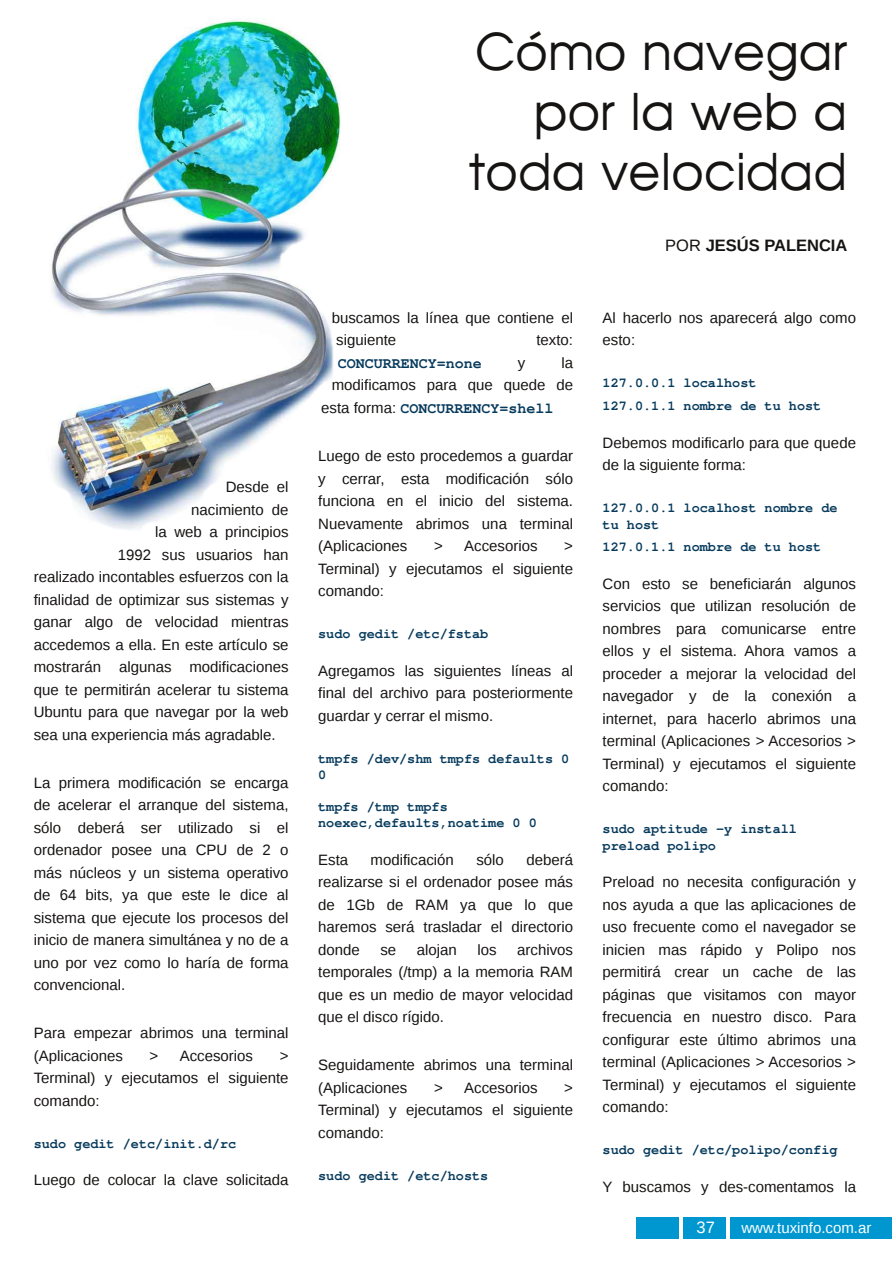
<style>
.page{position:relative;width:893px;height:1263px;background:#fff}
.page>*{position:absolute;margin:0;border:0;box-sizing:border-box;transform-origin:0 0}
.t1{font:49.5px/60px "Avante";color:#161413;text-align:right}
.t2{font:700 16.5px "Liberation Sans";color:#161413}
.t3{font:16.5px "Liberation Sans";color:#fff}
.t4{font:15px/22.5px "Liberation Sans";color:#161413;text-align:justify}
.t5{font:700 15px "Free Mono";color:#063a5c}
.t6{font:15px "Liberation Sans";color:#fff}
.t7{font:700 13.5px/16.5px "Free Mono";color:#063a5c}
.s1{font-family:"Liberation Sans";font-weight:400;color:#161413}
.s2{font-weight:400}
</style>
<div class="page">
<div style="left:636px;top:1218px;width:256px;height:21px;background:#0097d1"></div>
<hr style="left:679px;top:1215px;width:4px;height:40px;background:#fff">
<hr style="left:726px;top:1209px;width:4px;height:40px;background:#fff">
<img style="left:51px;top:19px;width:290px;height:511px">
<p class="t4" style="left:226px;top:476px;width:64px">Desde el</p>
<p class="t4" style="left:191px;top:498px;width:99px">nacimiento de</p>
<p class="t4" style="left:155px;top:521px;width:135px">la web a principios</p>
<p class="t4" style="left:118px;top:543px;width:172px">1992 sus usuarios han</p>
<p class="t4" style="left:34px;top:566px;width:256px">realizado incontables esfuerzos con la</p>
<p class="t4" style="left:34px;top:588px;width:256px">finalidad de optimizar sus sistemas y</p>
<p class="t4" style="left:34px;top:611px;width:256px">ganar algo de velocidad mientras</p>
<p class="t4" style="left:34px;top:633px;width:256px">accedemos a ella. En este artículo se</p>
<p class="t4" style="left:34px;top:656px;width:256px">mostrarán algunas modificaciones</p>
<p class="t4" style="left:34px;top:678px;width:256px">que te permitirán acelerar tu sistema</p>
<p class="t4" style="left:34px;top:701px;width:256px">Ubuntu para que navegar por la web</p>
<p class="t4" style="left:34px;top:723px;width:243px">sea una experiencia más agradable.</p>
<p class="t4" style="left:34px;top:771px;width:256px">La primera modificación se encarga de acelerar el arranque del sistema, sólo deberá ser utilizado si el ordenador posee una CPU de 2 o más núcleos y un sistema operativo de 64 bits, ya que este le dice al sistema que ejecute los procesos del inicio de manera simultánea y no de a uno por vez como lo haría de forma convencional.</p>
<p class="t4" style="left:34px;top:1022px;width:256px">Para empezar abrimos una terminal (Aplicaciones</p>
<p class="t4" style="left:150px;top:1044px;width:105px">&gt; Accesorios</p>
<p class="t4" style="left:34px;top:1044px;width:256px;text-indent:246px">&gt; Terminal) y ejecutamos el siguiente comando:</p>
<p class="t7" style="left:34px;top:1135px;width:204px">sudo gedit /etc/init.d/rc</p>
<p class="t4" style="left:34px;top:1169px;width:256px">Luego de colocar la clave solicitada</p>
<h1 class="t1" style="left:469px;top:21px;width:380px">Cómo navegar por la web a toda velocidad</h1>
<p class="t4" style="left:336px;top:307px;width:238px;text-indent:-4px">buscamos la línea que contiene el siguiente</p>
<p class="t4" style="left:536px;top:329px;width:38px">texto:</p>
<p class="t4" style="left:332px;top:352px;width:243px;text-align:right">la<br>modificamos para que quede de</p>
<p class="t5" style="left:321px;top:401px;width:234px"><span class="s1">esta forma:</span> CONCURRENCY=shell</p>
<p class="t4" style="left:318px;top:445px;width:256px">Luego de esto procedemos a guardar y cerrar, esta modificación sólo funciona en el inicio del sistema.<br>Nuevamente abrimos una terminal (Aplicaciones</p>
<p class="t5" style="left:338px;top:356px;width:145px">CONCURRENCY=none</p>
<p class="t4" style="left:518px;top:352px;width:9px">y</p>
<p class="t4" style="left:434px;top:535px;width:105px">&gt; Accesorios</p>
<p class="t4" style="left:318px;top:535px;width:256px;text-indent:246px">&gt; Terminal) y ejecutamos el siguiente comando:</p>
<p class="t7" style="left:318px;top:626px;width:172px">sudo gedit /etc/fstab</p>
<p class="t4" style="left:318px;top:659px;width:256px">Agregamos las siguientes líneas al final del archivo para posteriormente guardar y cerrar el mismo.</p>
<p class="t7" style="left:318px;top:750px;width:253px">tmpfs /dev/shm tmpfs defaults 0<br>0</p>
<p class="t7" style="left:318px;top:798px;width:220px">tmpfs /tmp tmpfs noexec,defaults,noatime 0 0</p>
<p class="t4" style="left:318px;top:848px;width:32px">Esta</p>
<p class="t4" style="left:371px;top:848px;width:85px">modificación</p>
<p class="t4" style="left:476px;top:848px;width:29px">sólo</p>
<p class="t4" style="left:318px;top:848px;width:256px;text-indent:208px">deberá realizarse si el ordenador posee más de 1Gb de RAM ya que lo que haremos será trasladar el directorio donde</p>
<p class="t4" style="left:318px;top:938px;width:256px;text-indent:199px">archivos temporales (/tmp) a la memoria RAM que es un medio de mayor velocidad que el disco rígido.</p>
<p class="t4" style="left:318px;top:1054px;width:256px">Seguidamente abrimos una terminal (Aplicaciones</p>
<p class="t4" style="left:380px;top:938px;width:17px">se</p>
<p class="t4" style="left:417px;top:938px;width:42px">alojan</p>
<p class="t4" style="left:477px;top:938px;width:21px">los</p>
<p class="t4" style="left:434px;top:1076px;width:105px">&gt; Accesorios</p>
<p class="t4" style="left:318px;top:1076px;width:256px;text-indent:246px">&gt; Terminal) y ejecutamos el siguiente comando:</p>
<p class="t7" style="left:318px;top:1167px;width:172px">sudo gedit /etc/hosts</p>
<p class="t2" style="left:665px;top:235px;width:184px"><span class="s2">POR</span> JESÚS PALENCIA</p>
<p class="t4" style="left:603px;top:307px;width:255px">Al hacerlo nos aparecerá algo como esto:</p>
<p class="t7" style="left:603px;top:372px;width:220px;line-height:22.5px">127.0.0.1 localhost<br>127.0.1.1 nombre de tu host</p>
<p class="t4" style="left:603px;top:431px;width:255px">Debemos modificarlo para que quede de la siguiente forma:</p>
<p class="t7" style="left:603px;top:500px;width:236px">127.0.0.1 localhost nombre de tu host</p>
<p class="t7" style="left:603px;top:539px;width:220px">127.0.1.1 nombre de tu host</p>
<p class="t4" style="left:603px;top:572px;width:255px">Con esto se beneficiarán algunos servicios que utilizan resolución de nombres para comunicarse entre ellos y el sistema. Ahora vamos a proceder a mejorar la velocidad del navegador y de la conexión a internet, para hacerlo abrimos una terminal (Aplicaciones &gt; Accesorios &gt; Terminal) y ejecutamos el siguiente comando:</p>
<p class="t7" style="left:603px;top:821px;width:196px">sudo aptitude -y install preload polipo</p>
<p class="t4" style="left:603px;top:871px;width:255px">Preload no necesita configuración y nos ayuda a que las aplicaciones de uso frecuente como el navegador se inicien mas rápido y Polipo nos permitirá crear un cache de las páginas que visitamos con mayor frecuencia en nuestro disco. Para configurar este último abrimos una terminal (Aplicaciones &gt; Accesorios &gt; Terminal) y ejecutamos el siguiente comando:</p>
<p class="t7" style="left:603px;top:1142px;width:236px">sudo gedit /etc/polipo/config</p>
<p class="t4" style="left:603px;top:1175px;width:255px">Y buscamos y des-comentamos la</p>
<p class="t3" style="left:696px;top:1218px;width:20px">37</p>
<p class="t6" style="left:741px;top:1219px;width:132px">www.tuxinfo.com.ar</p>
</div>
